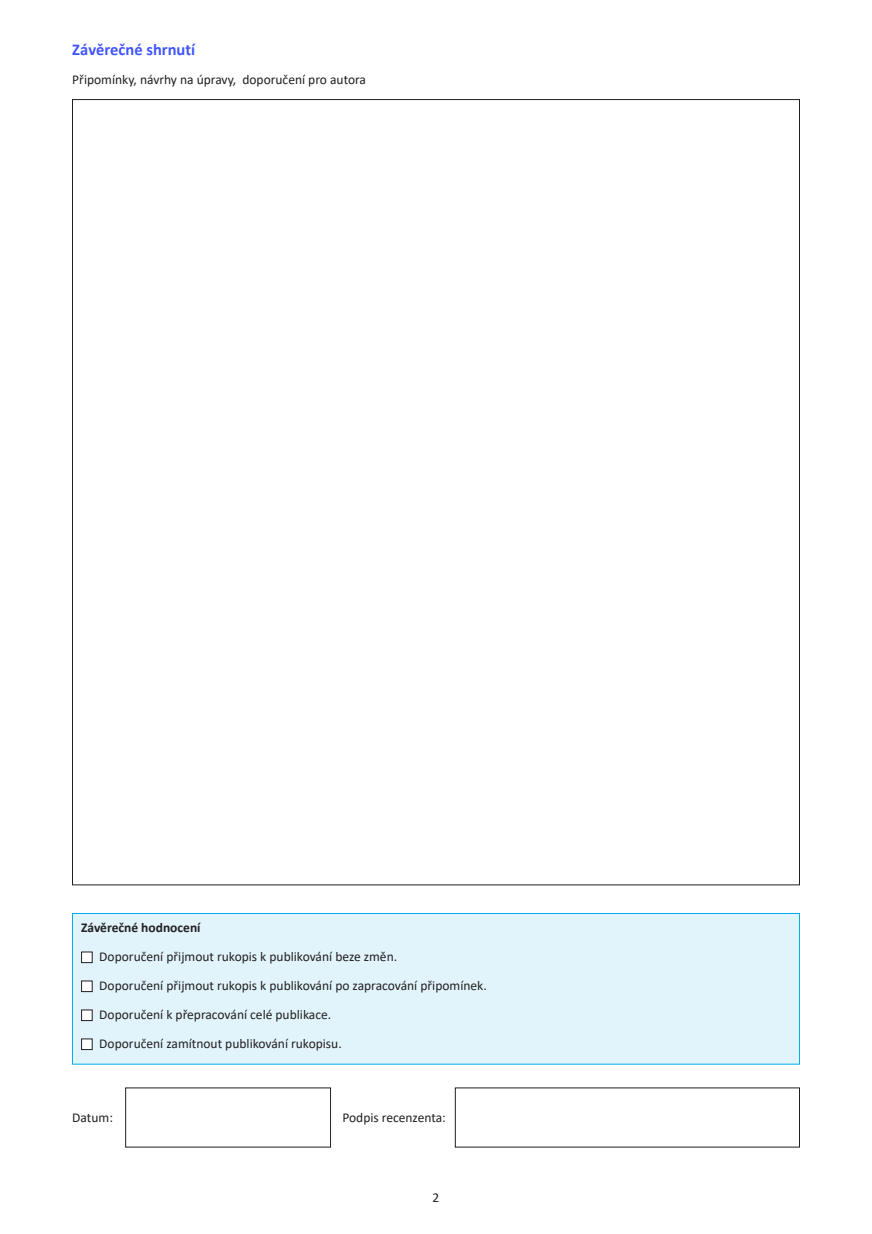
<style>
.page{position:relative;width:872px;height:1234px;background:#fff}
.page>*{position:absolute;margin:0;border:0;box-sizing:border-box;transform-origin:0 0}
.t1{font:700 16.5px "Calibri";color:#4055ff}
.t2{font:13.5px/29px "Calibri";color:#231f20}
.t3{font:700 13.5px "Calibri";color:#231f20}
</style>
<div class="page">
<div style="left:72px;top:913px;width:727px;height:150px;background:#e1f4fc"></div>
<div style="left:82px;top:951px;width:10px;height:11px;background:#fff"></div>
<div style="left:82px;top:980px;width:10px;height:11px;background:#fff"></div>
<div style="left:82px;top:1009px;width:10px;height:11px;background:#fff"></div>
<div style="left:82px;top:1038px;width:10px;height:11px;background:#fff"></div>
<div style="left:72px;top:913px;width:727px;height:151px;border:1px solid #00aeef"></div>
<p class="t1" style="left:72px;top:38px;width:124px">Závěrečné shrnutí</p>
<p class="t2" style="left:72px;top:65px;width:295px">Připomínky, návrhy na úpravy, doporučení pro autora</p>
<p class="t3" style="left:81px;top:918px;width:121px">Závěrečné hodnocení</p>
<p class="t2" style="left:99px;top:941px;width:389px">Doporučení přijmout rukopis k publikování beze změn.<br>Doporučení přijmout rukopis k publikování po zapracování připomínek.<br>Doporučení k přepracování celé publikace.<br>Doporučení zamítnout publikování rukopisu.</p>
<p class="t2" style="left:72px;top:1102px;width:42px">Datum:</p>
<p class="t2" style="left:342px;top:1102px;width:105px">Podpis recenzenta:</p>
<p class="t2" style="left:432px;top:1181px;width:8px">2</p>
</div>
